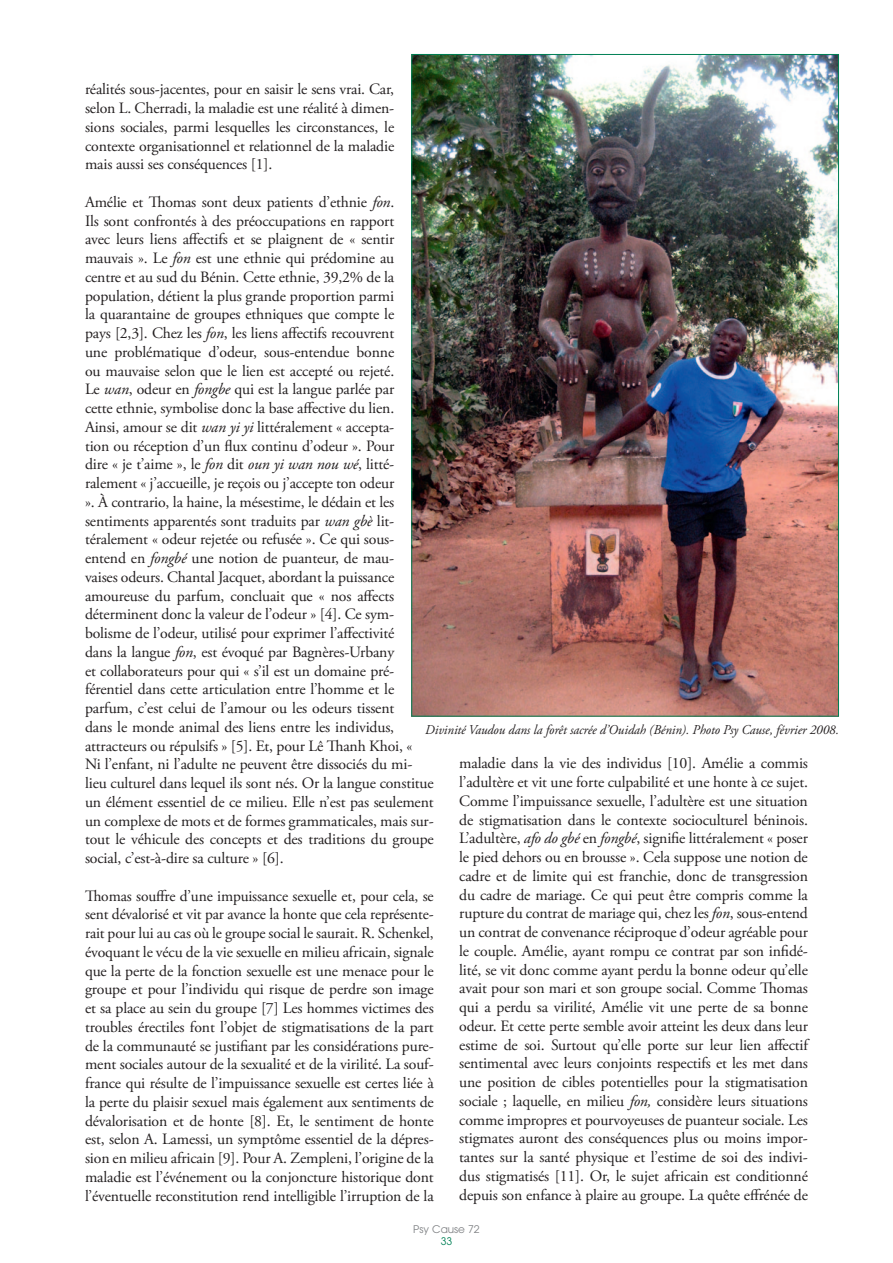
<style>
.page{position:relative;width:893px;height:1263px;background:#fff}
.page>*{position:absolute;margin:0;border:0;box-sizing:border-box;transform-origin:0 0}
.t1{font:15.75px/18.8px "Adobe Garamond Pro";letter-spacing:-.01em;color:#231f20;text-align:justify}
.t2{font:italic 13.5px "Adobe Garamond Pro";color:#231f20;scale:.96 1}
.t3{font:10.5px "Avant Garde";color:#7e8083}
.t4{font:10.5px "Avant Garde";color:#008055}
.s1{font-style:italic}
</style>
<div class="page">
<img style="left:413px;top:56px;width:424px;height:659px">
<p class="t1" style="left:85px;top:81px;width:311px">réalités sous-jacentes, pour en saisir le sens vrai. Car, selon L. Cherradi, la maladie est une réalité à dimen&shy;sions sociales, parmi lesquelles les circonstances, le contexte organisationnel et relationnel de la maladie mais aussi ses conséquences [1].</p>
<p class="t1" style="left:85px;top:193px;width:350px;text-align:left">Amélie et Thomas sont deux patients d’ethnie <span class="s1">fon</span>.<br>Ils sont confrontés à des préoccupations en rapport<br>avec leurs liens affectifs et se plaignent de « sentir mauvais ». Le <span class="s1">fon</span> est une ethnie qui prédomine au centre et au sud du Bénin. Cette ethnie, 39,2% de la population, détient la plus grande proportion parmi<br>la quarantaine de groupes ethniques que compte le<br>pays [2,3]. Chez les <span class="s1">fon</span>, les liens affectifs recouvrent<br>une problématique d’odeur, sous-entendue bonne<br>ou mauvaise selon que le lien est accepté ou rejeté.<br>Le <span class="s1">wan</span>, odeur en <span class="s1">fongbe</span> qui est la langue parlée par<br>cette ethnie, symbolise donc la base affective du lien.<br>Ainsi, amour se dit <span class="s1">wan yi yi</span> littéralement « accepta-<br>tion ou réception d’un flux continu d’odeur ». Pour<br>dire « je t’aime », le <span class="s1">fon</span> dit <span class="s1">oun yi wan nou wé</span>, litté&shy;ralement « j’accueille, je reçois ou j’accepte ton odeur<br>». À contrario, la haine, la mésestime, le dédain et les sentiments apparentés sont traduits par <span class="s1">wan gbè</span> lit&shy;téralement « odeur rejetée ou refusée ». Ce qui sous&shy;entend en <span class="s1">fongbé</span> une notion de puanteur, de mau-<br>vaises odeurs. Chantal Jacquet, abordant la puissance amoureuse du parfum, concluait que « nos affects déterminent donc la valeur de l’odeur » [4]. Ce sym&shy;bolisme de l’odeur, utilisé pour exprimer l’affectivité<br>dans la langue <span class="s1">fon</span>, est évoqué par Bagnères-Urbany<br>et collaborateurs pour qui « s’il est un domaine pré&shy;férentiel dans cette articulation entre l’homme et le parfum, c’est celui de l’amour ou les odeurs tissent<br>dans le monde animal des liens entre les individus, attracteurs ou répulsifs » [5]. Et, pour Lê Thanh Khoi, «<br>Ni l’enfant, ni l’adulte ne peuvent être dissociés du mi&shy;lieu culturel dans lequel ils sont nés. Or la langue constitue un élément essentiel de ce milieu. Elle n’est pas seulement un complexe de mots et de formes grammaticales, mais sur&shy;tout le véhicule des concepts et des traditions du groupe social, c’est-à-dire sa culture » [6].</p>
<p class="t1" style="left:85px;top:887px;width:350px">Thomas souffre d’une impuissance sexuelle et, pour cela, se sent dévalorisé et vit par avance la honte que cela représente&shy;rait pour lui au cas où le groupe social le saurait. R. Schenkel, évoquant le vécu de la vie sexuelle en milieu africain, signale que la perte de la fonction sexuelle est une menace pour le groupe et pour l’individu qui risque de perdre son image et sa place au sein du groupe [7] Les hommes victimes des troubles érectiles font l’objet de stigmatisations de la part de la communauté se justifiant par les considérations pure&shy;ment sociales autour de la sexualité et de la virilité. La souf&shy;france qui résulte de l’impuissance sexuelle est certes liée à la perte du plaisir sexuel mais également aux sentiments de dévalorisation et de honte [8]. Et, le sentiment de honte est, selon A. Lamessi, un symptôme essentiel de la dépres&shy;sion en milieu africain [9]. Pour A. Zempleni, l’origine de la maladie est l’événement ou la conjoncture historique dont l’éventuelle reconstitution rend intelligible l’irruption de la</p>
<p class="t2" style="left:425px;top:722px;width:432px">Divinité Vaudou dans la forêt sacrée d’Ouidah (Bénin). Photo Psy Cause, février 2008.</p>
<p class="t1" style="left:459px;top:754px;width:350px">maladie dans la vie des individus [10]. Amélie a commis l’adultère et vit une forte culpabilité et une honte à ce sujet.<br>Comme l’impuissance sexuelle, l’adultère est une situation de stigmatisation dans le contexte socioculturel béninois.<br>L’adultère, <span class="s1">afo do gbé</span> en <span class="s1">fongbé</span>, signifie littéralement « poser le pied dehors ou en brousse ». Cela suppose une notion de cadre et de limite qui est franchie, donc de transgression du cadre de mariage. Ce qui peut être compris comme la rupture du contrat de mariage qui, chez les <span class="s1">fon</span>, sous-entend un contrat de convenance réciproque d’odeur agréable pour le couple. Amélie, ayant rompu ce contrat par son infidé&shy;lité, se vit donc comme ayant perdu la bonne odeur qu’elle avait pour son mari et son groupe social. Comme Thomas qui a perdu sa virilité, Amélie vit une perte de sa bonne odeur. Et cette perte semble avoir atteint les deux dans leur estime de soi. Surtout qu’elle porte sur leur lien affectif sentimental avec leurs conjoints respectifs et les met dans une position de cibles potentielles pour la stigmatisation sociale ; laquelle, en milieu <span class="s1">fon,</span> considère leurs situations comme impropres et pourvoyeuses de puanteur sociale. Les stigmates auront des conséquences plus ou moins impor&shy;tantes sur la santé physique et l’estime de soi des indivi&shy;dus stigmatisés [11]. Or, le sujet africain est conditionné depuis son enfance à plaire au groupe. La quête effrénée de</p>
<p class="t3" style="left:413px;top:1223px;width:68px">Psy Cause 72</p>
<p class="t4" style="left:441px;top:1235px;width:13px">33</p>
</div>
